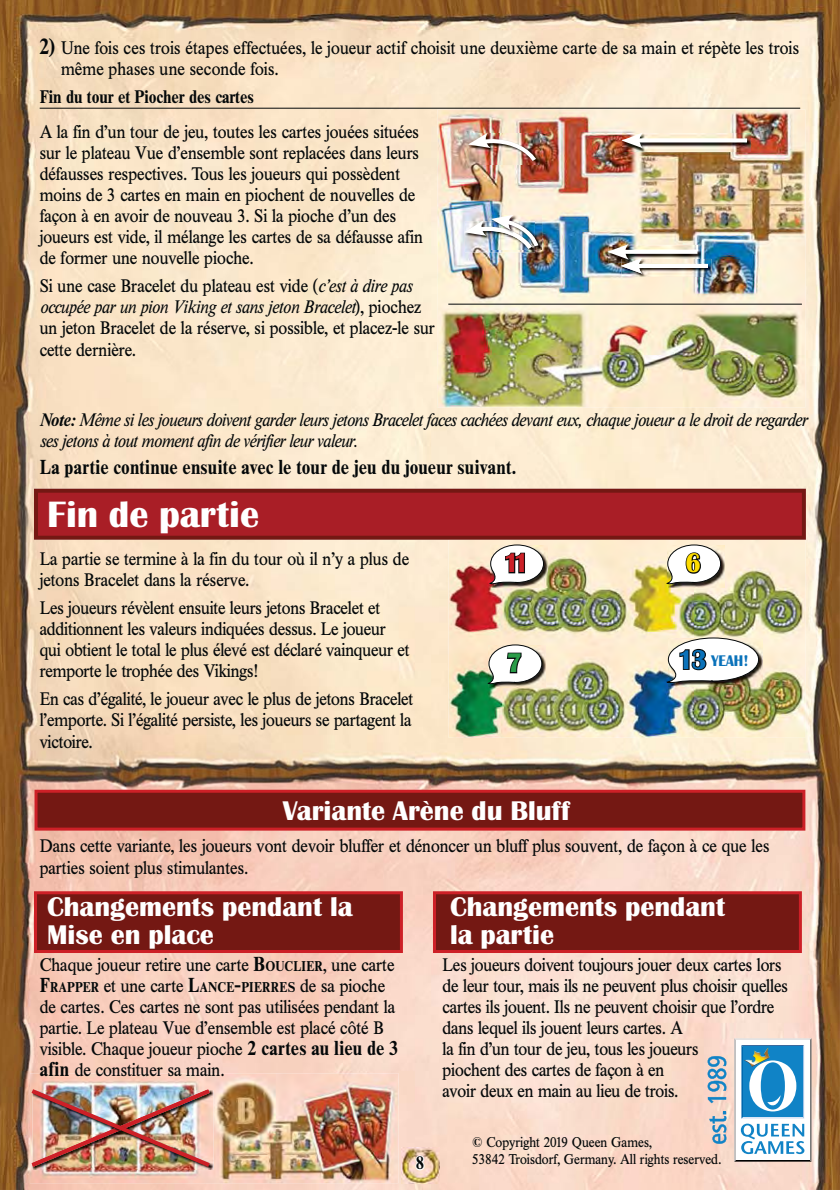
<style>
.page{position:relative;width:840px;height:1190px;background:#fff}
.page>*{position:absolute;margin:0;border:0;box-sizing:border-box;transform-origin:0 0}
.t1{font:700 38px "Britannic T";color:#fff}
.t2{font:700 28px/28px "Britannic T";color:#fff}
.t3{font:700 28px "Britannic T";color:#cd2027;scale:.9 1}
.t4{font:700 28px "Britannic T";color:#299c48;scale:.9 1}
.t5{font:700 28px "Britannic T";color:#fedc00;scale:.9 1}
.t6{font:700 20px "Times BQ";letter-spacing:.01em;color:#040809;scale:.9 1}
.t7{font:18px/21px "Times BQ";color:#040809;scale:.9 1}
.t8{font:italic 18px/21px "Times BQ";letter-spacing:-.015em;color:#040809;scale:.9 1}
.t9{font:700 18px "Times BQ";color:#040809;scale:.9 1}
.t10{font:700 16px "Britannic T";color:#0a72ba;scale:.9 1}
.t11{font:14px/16.8px "Times BQ";color:#040809;scale:.9 1}
.s1{font-weight:700;font-size:22px}
.s2{font-style:italic}
.s3{font-weight:700}
.s4{font-size:28px}
.s5{font-weight:700;font-size:20px}
.s6{font-weight:700;font-size:14px}
</style>
<div class="page">
<img style="left:0;top:0;width:839px;height:1190px">
<div style="left:36px;top:791px;width:767px;height:38px;background:#741813"></div>
<div style="left:34px;top:790px;width:770px;height:41px;border:3px solid #cd2027"></div>
<div style="left:35px;top:893px;width:366px;height:59px;background:#741813"></div>
<div style="left:34px;top:891px;width:368px;height:62px;border:3px solid #cd2027"></div>
<div style="left:434px;top:893px;width:365px;height:59px;background:#741813"></div>
<div style="left:432px;top:891px;width:369px;height:62px;border:3px solid #cd2027"></div>
<svg style="left:733px;top:1038px;width:78px;height:124px"></svg>
<svg style="left:708px;top:1111px;width:18px;height:33px"></svg>
<svg style="left:707px;top:1056px;width:19px;height:47px"></svg>
<img style="left:437px;top:110px;width:368px;height:297px">
<img style="left:448px;top:585px;width:357px;height:153px">
<hr style="left:448px;top:304px;width:353px;height:1px;background:#040809">
<img style="left:621px;top:259px;width:90px;height:18px">
<hr style="left:634px;top:264px;width:73px;height:4px;background:#fff">
<img style="left:641px;top:245px;width:59px;height:14px">
<img style="left:641px;top:259px;width:59px;height:4px">
<svg style="left:641px;top:250px;width:56px;height:4px"></svg>
<svg style="left:607px;top:244px;width:34px;height:30px"></svg>
<img style="left:622px;top:134px;width:128px;height:18px">
<svg style="left:642px;top:138px;width:104px;height:4px"></svg>
<svg style="left:621px;top:133px;width:21px;height:15px"></svg>
<img style="left:464px;top:250px;width:70px;height:2px">
<img style="left:469px;top:134px;width:70px;height:31px">
<img style="left:468px;top:133px;width:70px;height:31px">
<img style="left:540px;top:215px;width:1px;height:35px">
<img style="left:463px;top:215px;width:77px;height:35px">
<img style="left:30px;top:1073px;width:368px;height:110px">
<img style="left:27px;top:1086px;width:187px;height:84px">
<hr style="left:40px;top:108px;width:759px;height:1px;background:#040809">
<img style="left:488px;top:645px;width:57px;height:42px">
<svg style="left:488px;top:645px;width:54px;height:40px"></svg>
<img style="left:490px;top:585px;width:57px;height:3px">
<img style="left:667px;top:585px;width:57px;height:3px">
<svg style="left:34px;top:489px;width:771px;height:96px;background:#c5766d"></svg>
<div style="left:690px;top:561px;width:5px;height:11px;border:2px solid #040809;border-radius:50%"></div>
<img style="left:668px;top:639px;width:94px;height:48px">
<svg style="left:666px;top:638px;width:92px;height:46px"></svg>
<img style="left:401px;top:1148px;width:38px;height:35px">
<svg style="left:414px;top:1154px;width:12px;height:18px"></svg>
<p class="t7" style="left:61px;top:39px;width:821px;text-indent:-21px"><span class="s1">2)</span> Une fois ces trois étapes effectuées, le joueur actif choisit une deuxième carte de sa main et répète les trois même phases une seconde fois.</p>
<p class="t9" style="left:40px;top:90px;width:239px">Fin du tour et Piocher des cartes</p>
<p class="t7" style="left:40px;top:123px;width:427px">A la fin d’un tour de jeu, toutes les cartes jouées situées sur le plateau Vue d’ensemble sont replacées dans leurs défausses respectives. Tous les joueurs qui possèdent moins de 3 cartes en main en piochent de nouvelles de façon à en avoir de nouveau 3. Si la pioche d’un des joueurs est vide, il mélange les cartes de sa défausse afin de former une nouvelle pioche.</p>
<p class="t7" style="left:40px;top:277px;width:440px">Si une case Bracelet du plateau est vide (<span class="s2">c’est à dire pas occupée par un pion Viking et sans jeton Bracelet</span>), piochez un jeton Bracelet de la réserve, si possible, et placez-le sur cette dernière.</p>
<p class="t8" style="left:40px;top:410px;width:853px"><span class="s3">Note:</span> Même si les joueurs doivent garder leurs jetons Bracelet faces cachées devant eux, chaque joueur a le droit de regarder ses jetons à tout moment afin de vérifier leur valeur.</p>
<p class="t6" style="left:40px;top:460px;width:530px">La partie continue ensuite avec le tour de jeu du joueur suivant.</p>
<h1 class="t1" style="left:47px;top:499px;width:213px">Fin de partie</h1>
<p class="t7" style="left:40px;top:550px;width:412px">La partie se termine à la fin du tour où il n’y a plus de jetons Bracelet dans la réserve.</p>
<p class="t7" style="left:40px;top:599px;width:412px">Les joueurs révèlent ensuite leurs jetons Bracelet et additionnent les valeurs indiquées dessus. Le joueur qui obtient le total le plus élevé est déclaré vainqueur et remporte le trophée des Vikings!</p>
<p class="t7" style="left:40px;top:690px;width:416px;text-align:justify">En cas d’égalité, le joueur avec le plus de jetons Bracelet l’emporte. Si l’égalité persiste, les joueurs se partagent la victoire.</p>
<h2 class="t3" style="left:503px;top:552px;width:29px">11</h2>
<h2 class="t5" style="left:685px;top:552px;width:19px">6</h2>
<h2 class="t4" style="left:506px;top:652px;width:19px">7</h2>
<p class="t10" style="left:677px;top:655px;width:80px"><span class="s4">13</span> YEAH!</p>
<h2 class="t2" style="left:283px;top:798px;width:288px">Variante Arène du Bluff</h2>
<p class="t7" style="left:40px;top:837px;width:812px">Dans cette variante, les joueurs vont devoir bluffer et dénoncer un bluff plus souvent, de façon à ce que les parties soient plus stimulantes.</p>
<h2 class="t2" style="left:47px;top:894px;width:307px">Changements pendant la<br>Mise en place</h2>
<h2 class="t2" style="left:450px;top:894px;width:276px">Changements pendant la partie</h2>
<p class="t7" style="left:40px;top:956px;width:399px">Chaque joueur retire une carte <span class="s5">B</span><span class="s6">OUCLIER</span>, une carte <span class="s5">F</span><span class="s6">RAPPER</span> et une carte <span class="s5">L</span><span class="s6">ANCE</span><span class="s5">-</span><span class="s6">PIERRES</span> de sa pioche de cartes. Ces cartes ne sont pas utilisées pendant la partie. Le plateau Vue d’ensemble est placé côté B visible. Chaque joueur pioche <span class="s5">2 cartes au lieu de 3 afin</span> de constituer sa main.</p>
<p class="t7" style="left:442px;top:956px;width:385px">Les joueurs doivent toujours jouer deux cartes lors de leur tour, mais ils ne peuvent plus choisir quelles cartes ils jouent. Ils ne peuvent choisir que l’ordre dans lequel ils jouent leurs cartes. A<br>la fin d’un tour de jeu, tous les joueurs<br>piochent des cartes de façon à en<br>avoir deux en main au lieu de trois.</p>
<p class="t9" style="left:416px;top:1156px;width:10px">8</p>
<p class="t11" style="left:472px;top:1135px;width:278px">© Copyright 2019 Queen Games,<br>53842 Troisdorf, Germany. All rights reserved.</p>
</div>
